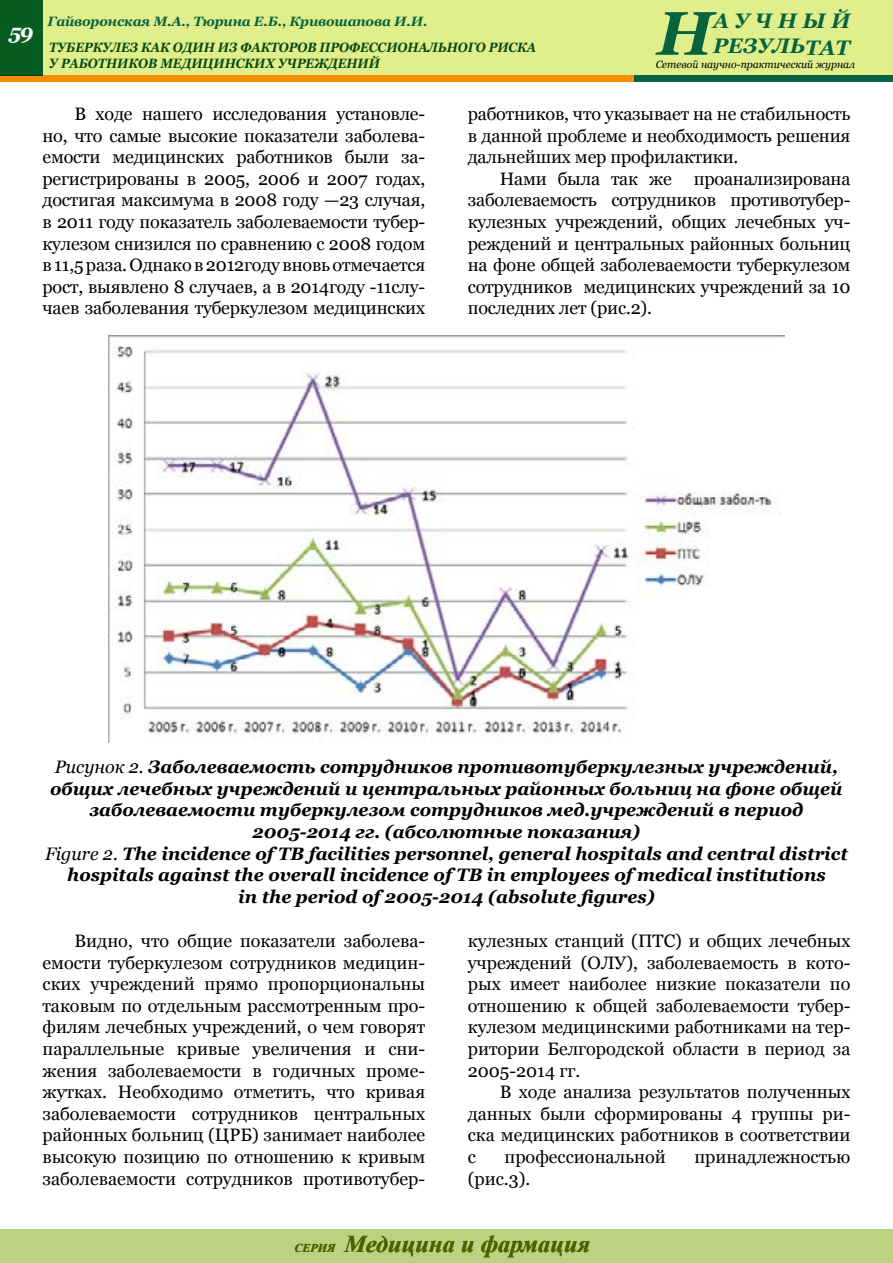
<style>
.page{position:relative;width:893px;height:1263px;background:#fff}
.page>*{position:absolute;margin:0;border:0;box-sizing:border-box;transform-origin:0 0}
.t1{font:italic 700 61.5px "Georgia";color:#07633d}
.t2{font:italic 700 24px "Times New Roman";color:#466400}
.t3{font:italic 700 21px/25.2px "Georgia";color:#07633d}
.t4{font:italic 700 21px "Georgia";color:#fff}
.t5{font:18px/21.6px "Georgia";color:#000;text-align:justify}
.t6{font:italic 700 18px/21.6px "Georgia";color:#000;text-align:center}
.t7{font:italic 700 13.5px/16.2px "Georgia";color:#074812;scale:.9 1}
.t8{font:italic 700 13.5px "Georgia";letter-spacing:-.01em;color:#07633d}
.t9{font:italic 10.5px "Georgia";color:#000}
.s1{font-weight:400}
.s2{font-size:12px}
</style>
<div class="page">
<div style="left:0;top:1229px;width:893px;height:34px;background:#bbd380"></div>
<div style="left:0;top:0;width:893px;height:81px;background:#e0ee8c"></div>
<div style="left:0;top:75px;width:655px;height:7px;background:#ff8d00"></div>
<div style="left:0;top:0;width:43px;height:75px;background:#065c21"></div>
<div style="left:634px;top:75px;width:259px;height:7px;background:#07633d"></div>
<img style="left:109px;top:335px;width:675px;height:408px">
<p class="t4" style="left:9px;top:20px;width:26px">59</p>
<p class="t8" style="left:48px;top:13px;width:381px">Гайворонская М.А., Тюрина Е.Б., Кривошапова И.И.</p>
<p class="t7" style="left:49px;top:39px;width:542px">ТУБЕРКУЛЕЗ КАК ОДИН ИЗ ФАКТОРОВ ПРОФЕССИОНАЛЬНОГО РИСКА<br>У РАБОТНИКОВ МЕДИЦИНСКИХ УЧРЕЖДЕНИЙ</p>
<p class="t3" style="left:713px;top:8px;width:139px">АУЧНЫЙ<br>РЕЗУЛЬТАТ</p>
<h1 class="t1" style="left:657px;top:-2px;width:58px">Н</h1>
<p class="t9" style="left:655px;top:58px;width:201px">Сетевой научно-практический журнал</p>
<p class="t5" style="left:43px;top:103px;width:384px;text-indent:32px">В ходе нашего исследования установле&shy;но, что самые высокие показатели заболева&shy;емости медицинских работников были за&shy;регистрированы в 2005, 2006 и 2007 годах, достигая максимума в 2008 году —23 случая, в 2011 году показатель заболеваемости тубер&shy;кулезом снизился по сравнению с 2008 годом в 11,5раза. Однако в 2012году вновь отмечается рост, выявлено 8 случаев, а в 2014году -11слу&shy;чаев заболевания туберкулезом медицинских</p>
<p class="t5" style="left:468px;top:103px;width:384px">работников, что указывает на не стабильность в данной проблеме и необходимость решения дальнейших мер профилактики.</p>
<p class="t5" style="left:468px;top:168px;width:384px;text-indent:32px">Нами была так же проанализирована заболеваемость сотрудников противотубер&shy;кулезных учреждений, общих лечебных уч&shy;реждений и центральных районных больниц на фоне общей заболеваемости туберкулезом сотрудников медицинских учреждений за 10 последних лет (рис.2).</p>
<p class="t6" style="left:45px;top:756px;width:804px"><span class="s1">Рисунок 2.</span> Заболеваемость сотрудников противотуберкулезных учреждений, общих лечебных учреждений и центральных районных больниц на фоне общей заболеваемости туберкулезом сотрудников мед.учреждений в период 2005-2014 гг. (абсолютные показания)<br><span class="s1">Figure 2.</span> The incidence of TB facilities personnel, general hospitals and central district hospitals against the overall incidence of TB in employees of medical institutions<br>in the period of 2005-2014 (absolute figures)</p>
<p class="t5" style="left:43px;top:930px;width:384px;text-indent:32px">Видно, что общие показатели заболева&shy;емости туберкулезом сотрудников медицин&shy;ских учреждений прямо пропорциональны таковым по отдельным рассмотренным про&shy;филям лечебных учреждений, о чем говорят параллельные кривые увеличения и сни&shy;жения заболеваемости в годичных проме&shy;жутках. Необходимо отметить, что кривая заболеваемости сотрудников центральных районных больниц (ЦРБ) занимает наиболее высокую позицию по отношению к кривым заболеваемости сотрудников противотубер-</p>
<p class="t5" style="left:468px;top:930px;width:384px">кулезных станций (ПТС) и общих лечебных учреждений (ОЛУ), заболеваемость в кото&shy;рых имеет наиболее низкие показатели по отношению к общей заболеваемости тубер&shy;кулезом медицинскими работниками на тер&shy;ритории Белгородской области в период за 2005-2014 гг.</p>
<p class="t5" style="left:468px;top:1081px;width:384px;text-indent:32px">В ходе анализа результатов полученных данных были сформированы 4 группы ри&shy;ска медицинских работников в соответствии с</p>
<p class="t5" style="left:504px;top:1146px;width:163px">профессиональной</p>
<p class="t5" style="left:694px;top:1146px;width:158px">принадлежностью</p>
<p class="t5" style="left:468px;top:1167px;width:64px">(рис.3).</p>
<h2 class="t2" style="left:294px;top:1227px;width:297px"><span class="s2">СЕРИЯ</span> Медицина и фармация</h2>
</div>
